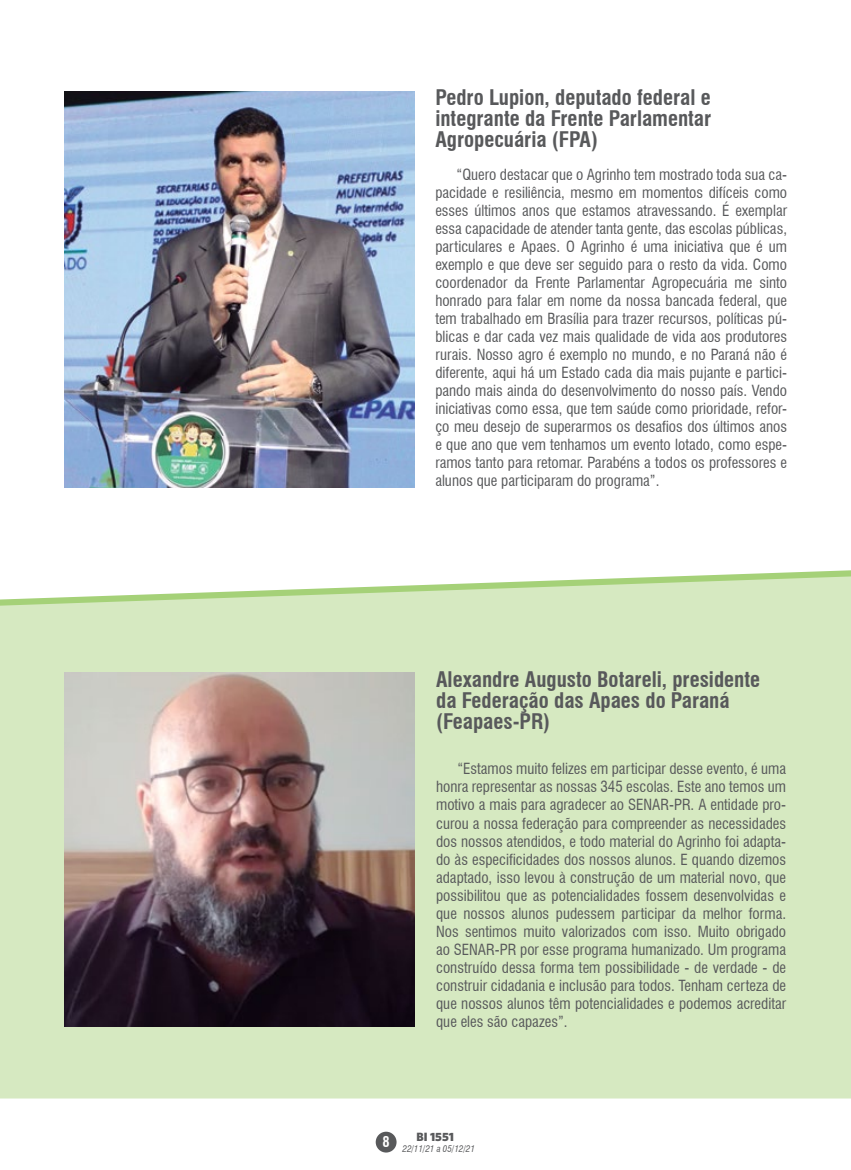
<style>
.page{position:relative;width:851px;height:1170px;background:#fff}
.page>*{position:absolute;margin:0;border:0;box-sizing:border-box;transform-origin:0 0}
.t1{font:700 condensed 21px/21px "Swiss 721 BT";color:#58595b;text-align:justify}
.t2{font:condensed 15px/18px "Swiss 721 BT";color:#58595b;text-align:justify}
.t3{font:700 condensed 14.4px "Swiss 721 BT";color:#fff}
.t4{font:900 12px "Whitney HTF";color:#58595b}
.t5{font:italic condensed 9px "Swiss 721 BT";color:#58595b}
</style>
<div class="page">
<div style="left:375px;top:1131px;width:21px;height:21px;background:#58595b;border-radius:50%"></div>
<div style="left:0;top:576px;width:850px;height:522px;background:#d6e9c1"></div>
<img style="left:65px;top:91px;width:350px;height:397px">
<img style="left:65px;top:672px;width:350px;height:354px">
<h1 class="t1" style="left:435px;top:87px;width:277px">Pedro Lupion, deputado federal e integrante da Frente Parlamentar Agropecuária (FPA)</h1>
<p class="t2" style="left:435px;top:166px;width:353px;text-indent:21px">“Quero destacar que o Agrinho tem mostrado toda sua ca&shy;pacidade e resiliência, mesmo em momentos difíceis como esses últimos anos que estamos atravessando. É exemplar essa capacidade de atender tanta gente, das escolas públicas, particulares e Apaes. O Agrinho é uma iniciativa que é um exemplo e que deve ser seguido para o resto da vida. Como coordenador da Frente Parlamentar Agropecuária me sinto honrado para falar em nome da nossa bancada federal, que tem trabalhado em Brasília para trazer recursos, políticas pú&shy;blicas e dar cada vez mais qualidade de vida aos produtores rurais. Nosso agro é exemplo no mundo, e no Paraná não é diferente, aqui há um Estado cada dia mais pujante e partici&shy;pando mais ainda do desenvolvimento do nosso país. Vendo iniciativas como essa, que tem saúde como prioridade, refor&shy;ço meu desejo de superarmos os desafios dos últimos anos e que ano que vem tenhamos um evento lotado, como espe&shy;ramos tanto para retomar. Parabéns a todos os professores e alunos que participaram do programa”.</p>
<h1 class="t1" style="left:436px;top:668px;width:325px;text-align:left">Alexandre Augusto Botareli, presidente da Federação das Apaes do Paraná (Feapaes-PR)</h1>
<p class="t2" style="left:436px;top:760px;width:351px;text-indent:21px">“Estamos muito felizes em participar desse evento, é uma honra representar as nossas 345 escolas. Este ano temos um motivo a mais para agradecer ao SENAR-PR. A entidade pro&shy;curou a nossa federação para compreender as necessidades dos nossos atendidos, e todo material do Agrinho foi adapta&shy;do às especificidades dos nossos alunos. E quando dizemos adaptado, isso levou à construção de um material novo, que possibilitou que as potencialidades fossem desenvolvidas e que nossos alunos pudessem participar da melhor forma.<br>Nos sentimos muito valorizados com isso. Muito obrigado ao SENAR-PR por esse programa humanizado. Um programa construído dessa forma tem possibilidade - de verdade - de construir cidadania e inclusão para todos. Tenham certeza de que nossos alunos têm potencialidades e podemos acreditar que eles são capazes”.</p>
<p class="t3" style="left:382px;top:1133px;width:9px">8</p>
<p class="t4" style="left:416px;top:1128px;width:39px">BI 1551</p>
<p class="t5" style="left:402px;top:1143px;width:74px">22/11/21 a 05/12/21</p>
</div>
